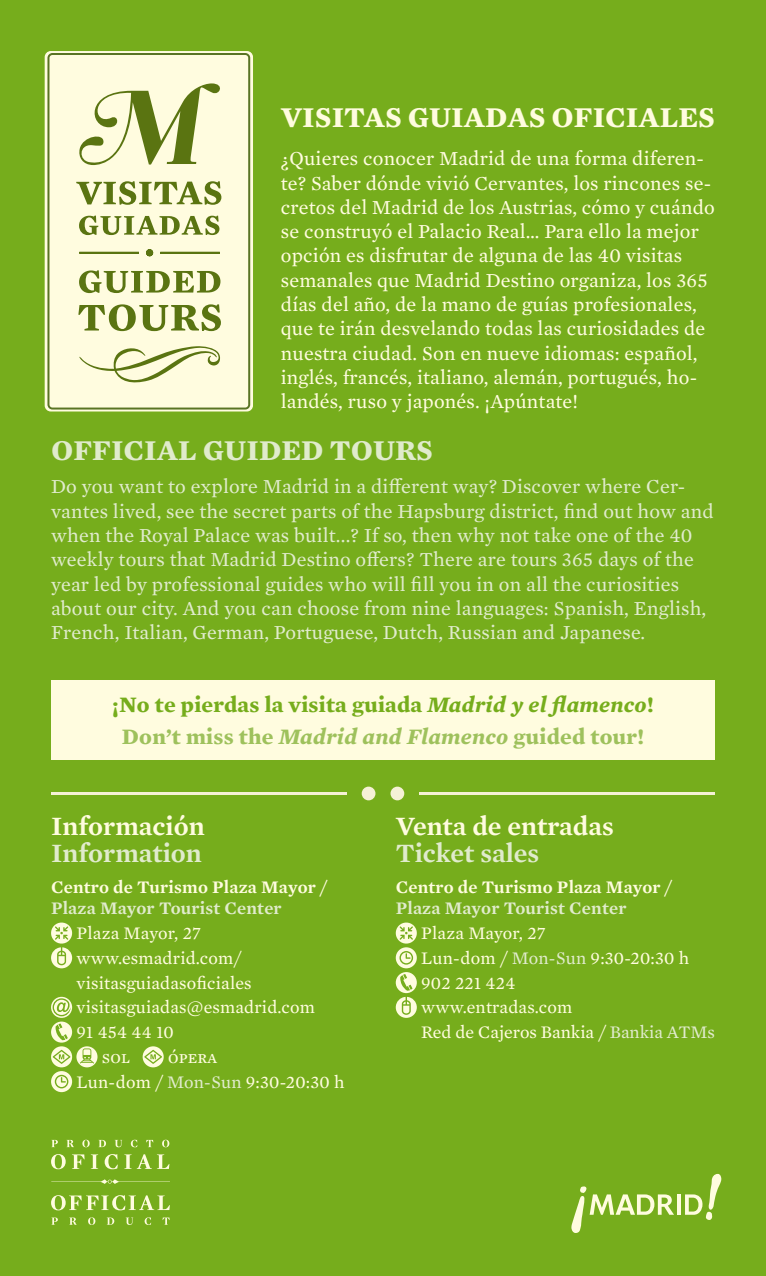
<style>
.page{position:relative;width:766px;height:1276px;background:#fff}
.page>*{position:absolute;margin:0;border:0;box-sizing:border-box;transform-origin:0 0}
.t1{font:700 29.25px "Mercury Text G2";color:#fffcdf}
.t2{font:700 29.25px "Mercury Text G2";color:#e0ebcc}
.t3{font:600 27px "Mercury Text G1";color:#fffcdf}
.t4{font:600 27px "Mercury Text G1";color:#e0ebcc}
.t5{font:700 22.5px/31.5px "Mercury Text G2";letter-spacing:.01em;color:#76ad1c;text-align:center}
.t6{font:20.25px/24.3px "Mercury Text G2";letter-spacing:.01em;color:#fffcdf}
.t7{font:20.25px/24.3px "Mercury Text G2";letter-spacing:.01em;color:#e0ebcc}
.t8{font:18px/24.8px "Mercury Text G2";letter-spacing:.01em;color:#fffcdf}
.t9{font:600 18px "Mercury Text G1";letter-spacing:.01em;color:#fffcdf}
.t10{font:600 18px "Mercury Text G1";letter-spacing:.01em;color:#e0ebcc}
.s1{font-style:italic}
.s2{color:#9ec15c}
.s3{font-style:italic;color:#9ec15c}
.s4{color:#e0ebcc}
</style>
<div class="page">
<div style="left:0;top:0;width:765px;height:1276px;background:#76ad1c"></div>
<div style="left:45px;top:51px;width:208px;height:360px;border:2px solid #fffcdf;border-radius:5px"></div>
<svg style="left:47px;top:53px;width:203px;height:356px;fill:#fffcdf"></svg>
<svg style="left:76px;top:81px;width:149px;height:304px;fill:#fffcdf"></svg>
<hr style="left:51px;top:792px;width:295px;height:3px;background:#f5f1d6">
<hr style="left:419px;top:792px;width:295px;height:2px;background:#f5f1d6">
<div style="left:390px;top:786px;width:14px;height:14px;background:#f5f1d6;border-radius:50%"></div>
<div style="left:361px;top:786px;width:14px;height:14px;background:#f5f1d6;border-radius:50%"></div>
<svg style="left:51px;top:1140px;width:7px;height:7px"></svg>
<svg style="left:66px;top:1140px;width:8px;height:7px"></svg>
<svg style="left:82px;top:1139px;width:8px;height:8px"></svg>
<svg style="left:98px;top:1140px;width:8px;height:7px"></svg>
<svg style="left:115px;top:1140px;width:7px;height:7px"></svg>
<svg style="left:131px;top:1139px;width:6px;height:8px"></svg>
<svg style="left:146px;top:1140px;width:7px;height:7px"></svg>
<svg style="left:162px;top:1139px;width:7px;height:8px"></svg>
<svg style="left:51px;top:1217px;width:7px;height:7px"></svg>
<svg style="left:69px;top:1217px;width:7px;height:7px"></svg>
<svg style="left:88px;top:1217px;width:7px;height:8px"></svg>
<svg style="left:107px;top:1217px;width:7px;height:7px"></svg>
<svg style="left:126px;top:1217px;width:7px;height:8px"></svg>
<svg style="left:144px;top:1217px;width:7px;height:8px"></svg>
<svg style="left:162px;top:1217px;width:8px;height:7px"></svg>
<svg style="left:51px;top:1154px;width:15px;height:15px"></svg>
<svg style="left:72px;top:1154px;width:13px;height:15px"></svg>
<svg style="left:91px;top:1154px;width:7px;height:15px"></svg>
<svg style="left:105px;top:1154px;width:13px;height:15px"></svg>
<svg style="left:124px;top:1154px;width:45px;height:15px"></svg>
<svg style="left:51px;top:1195px;width:119px;height:15px"></svg>
<svg style="left:51px;top:1179px;width:119px;height:5px"></svg>
<svg style="left:677px;top:1194px;width:3px;height:20px"></svg>
<svg style="left:571px;top:1186px;width:102px;height:47px"></svg>
<svg style="left:685px;top:1174px;width:36px;height:46px"></svg>
<svg style="left:51px;top:922px;width:22px;height:46px"></svg>
<svg style="left:143px;top:1046px;width:21px;height:21px"></svg>
<svg style="left:51px;top:997px;width:46px;height:95px"></svg>
<svg style="left:395px;top:922px;width:22px;height:96px"></svg>
<div style="left:51px;top:680px;width:663px;height:80px;background:#fffcdf"></div>
<h1 class="t1" style="left:281px;top:95px;width:435px">VISITAS GUIADAS OFICIALES</h1>
<p class="t6" style="left:281px;top:145px;width:435px">¿Quieres conocer Madrid de una forma diferen&shy;te? Saber dónde vivió Cervantes, los rincones se&shy;cretos del Madrid de los Austrias, cómo y cuándo se construyó el Palacio Real… Para ello la mejor opción es disfrutar de alguna de las 40 visitas semanales que Madrid Destino organiza, los 365 días del año, de la mano de guías profesionales, que te irán desvelando todas las curiosidades de nuestra ciudad. Son en nueve idiomas: español, inglés, francés, italiano, alemán, portugués, ho&shy;landés, ruso y japonés. ¡Apúntate!</p>
<h1 class="t2" style="left:51px;top:428px;width:383px">OFFICIAL GUIDED TOURS</h1>
<p class="t7" style="left:51px;top:473px;width:664px">Do you want to explore Madrid in a different way? Discover where Cer&shy;vantes lived, see the secret parts of the Hapsburg district, find out how and when the Royal Palace was built...? If so, then why not take one of the 40 weekly tours that Madrid Destino offers? There are tours 365 days of the year led by professional guides who will fill you in on all the curiosities about our city. And you can choose from nine languages: Spanish, English, French, Italian, German, Portuguese, Dutch, Russian and Japanese.</p>
<p class="t5" style="left:112px;top:687px;width:542px">¡No te pierdas la visita guiada <span class="s1">Madrid y el flamenco</span>!<br><span class="s2">Don’t miss the</span> <span class="s3">Madrid and Flamenco</span> <span class="s2">guided tour!</span></p>
<h2 class="t3" style="left:51px;top:809px;width:155px">Información</h2>
<h2 class="t4" style="left:51px;top:836px;width:152px">Information</h2>
<p class="t9" style="left:51px;top:875px;width:278px">Centro de Turismo Plaza Mayor /</p>
<p class="t10" style="left:51px;top:897px;width:232px">Plaza Mayor Tourist Center</p>
<p class="t8" style="left:77px;top:920px;width:126px">Plaza Mayor, 27</p>
<p class="t8" style="left:77px;top:944px;width:166px">www.esmadrid.com/</p>
<p class="t8" style="left:77px;top:969px;width:176px">visitasguiadasoficiales</p>
<p class="t8" style="left:77px;top:994px;width:240px">visitasguiadas@esmadrid.com</p>
<p class="t8" style="left:77px;top:1019px;width:99px">91 454 44 10</p>
<p class="t8" style="left:102px;top:1043px;width:30px">sol</p>
<p class="t8" style="left:77px;top:1043px;width:269px;text-indent:91px">ópera<br>Lun-dom / <span class="s4">Mon-Sun</span> 9:30-20:30 h</p>
<h2 class="t3" style="left:395px;top:809px;width:219px">Venta de entradas</h2>
<h2 class="t4" style="left:395px;top:836px;width:145px">Ticket sales</h2>
<p class="t9" style="left:395px;top:875px;width:278px">Centro de Turismo Plaza Mayor /</p>
<p class="t10" style="left:395px;top:897px;width:232px">Plaza Mayor Tourist Center</p>
<p class="t8" style="left:421px;top:920px;width:295px">Plaza Mayor, 27<br>Lun-dom / <span class="s4">Mon-Sun</span> 9:30-20:30 h<br>902 221 424<br>www.entradas.com<br>Red de Cajeros Bankia / <span class="s4">Bankia ATMs</span></p>
</div>
